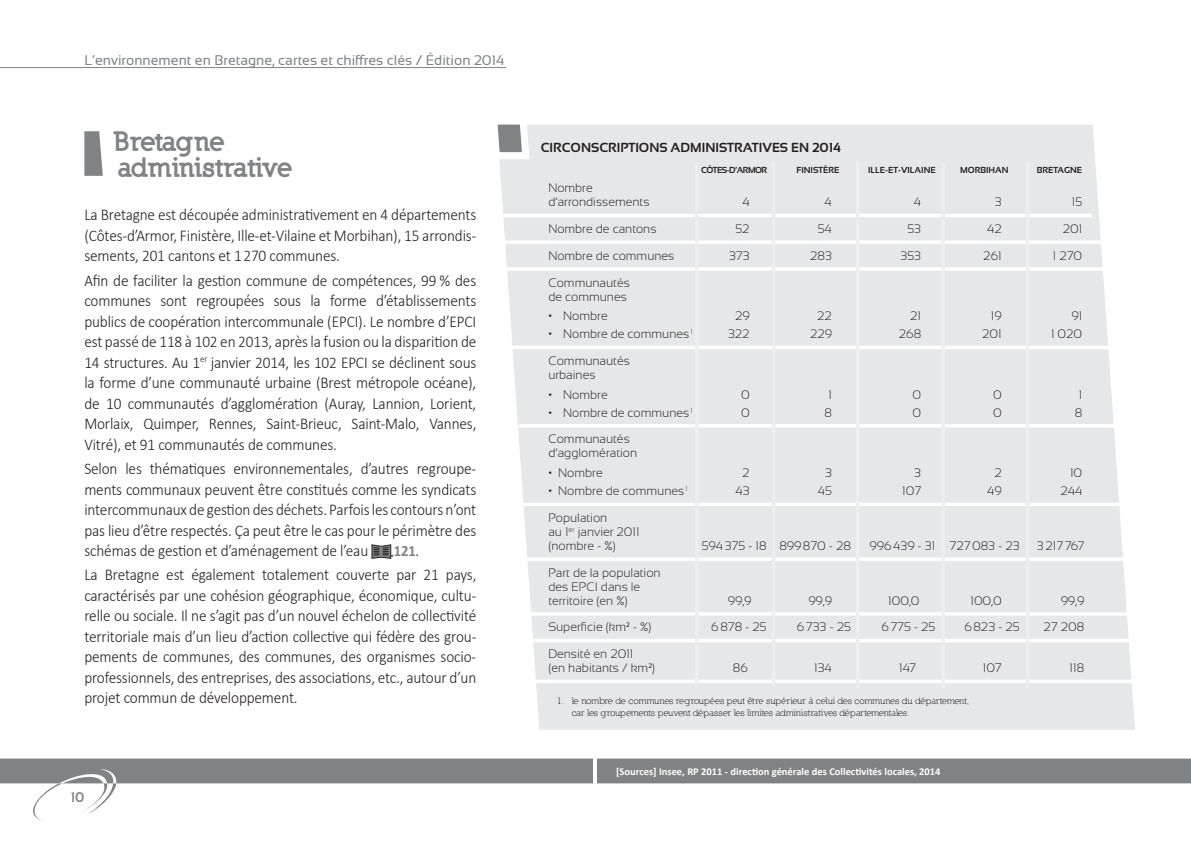
<style>
.page{position:relative;width:1191px;height:844px;background:#fff}
.page>*{position:absolute;margin:0;border:0;box-sizing:border-box;transform-origin:0 0}
.t1{font:900 26.25px/26.2px "Nilland";letter-spacing:-.03em;color:#808285}
.t2{font:300 16.45px/20.5px "Calibri";letter-spacing:-.01em;color:#231f20;text-align:justify;scale:.93 1}
.t3{font:700 15.75px "Calibri";color:#808285;scale:.93 1}
.t4{font:14px "Sansation";color:#808285}
.t5{font:700 14px "Sansation";color:#808285;scale:.93 1}
.t6{font:700 13.12px "Sansation";color:#231f20}
.t7{font:300 12.25px/14px "Sansation";color:#231f20}
.t8{font:700 10.5px "Calibri";color:#fff}
.t9{font:9.62px/11.4px "Nilland";letter-spacing:-.03em;color:#231f20}
.t10{font:700 8.75px "Sansation";color:#231f20}
.s1{font-weight:300;font-size:16.45px;color:#231f20}
</style>
<div class="page">
<hr style="left:0;top:67px;width:506px;height:1px;background:#808285">
<svg style="left:0;top:758px;width:593px;height:62px"></svg>
<div style="left:597px;top:758px;width:594px;height:25px;background:#818284"></div>
<svg style="left:499px;top:124px;width:636px;height:605px;background:#e7e8ea"></svg>
<svg style="left:497px;top:124px;width:36px;height:39px"></svg>
<svg style="left:84px;top:131px;width:19px;height:45px"></svg>
<svg style="left:371px;top:544px;width:22px;height:15px"></svg>
<hr style="left:499px;top:214px;width:592px;height:3px;background:#fff">
<hr style="left:494px;top:240px;width:622px;height:4px;background:#fff">
<hr style="left:494px;top:267px;width:622px;height:4px;background:#fff">
<svg style="left:504px;top:345px;width:622px;height:4px"></svg>
<hr style="left:518px;top:424px;width:608px;height:3px;background:#fff">
<svg style="left:513px;top:502px;width:618px;height:4px"></svg>
<hr style="left:518px;top:557px;width:613px;height:3px;background:#fff">
<hr style="left:523px;top:612px;width:613px;height:3px;background:#fff">
<svg style="left:523px;top:638px;width:612px;height:4px"></svg>
<svg style="left:528px;top:679px;width:607px;height:4px"></svg>
<hr style="left:695px;top:162px;width:3px;height:524px;background:#eceeef">
<hr style="left:772px;top:162px;width:3px;height:524px;background:#eceeef">
<hr style="left:856px;top:162px;width:3px;height:526px;background:#eceeef">
<hr style="left:941px;top:162px;width:4px;height:526px;background:#eceeef">
<hr style="left:1025px;top:162px;width:4px;height:526px;background:#eceeef">
<p class="t4" style="left:84px;top:52px;width:421px">L’environnement en Bretagne, cartes et chiffres clés / Édition 2014</p>
<h1 class="t1" style="left:114px;top:128px;width:181px">Bretagne administrative</h1>
<p class="t2" style="left:84px;top:204px;width:423px">La Bretagne est découpée administrativement en 4 départements (Côtes-d’Armor, Finistère, Ille-et-Vilaine et Morbihan), 15 arrondis&shy;sements, 201 cantons et 1270 communes.</p>
<p class="t2" style="left:84px;top:269px;width:423px">Afin de faciliter la gestion commune de compétences, 99 % des communes sont regroupées sous la forme d’établissements publics de coopération intercommunale (EPCI). Le nombre d’EPCI est passé de 118 à 102 en 2013, après la fusion ou la disparition de 14 structures. Au 1<sup>er</sup> janvier 2014, les 102 EPCI se déclinent sous la forme d’une communauté urbaine (Brest métropole océane), de 10 communautés d’agglomération (Auray, Lannion, Lorient, Morlaix, Quimper, Rennes, Saint-Brieuc, Saint-Malo, Vannes, Vitré), et 91 communautés de communes.</p>
<p class="t2" style="left:84px;top:457px;width:423px">Selon les thématiques environnementales, d’autres regroupe&shy;ments communaux peuvent être constitués comme les syndicats intercommunaux de gestion des déchets. Parfois les contours n’ont pas lieu d’être respectés. Ça peut être le cas pour le périmètre des schémas de gestion et d’aménagement de l’eau</p>
<p class="t3" style="left:394px;top:540px;width:29px">121<span class="s1">.</span></p>
<p class="t2" style="left:84px;top:563px;width:423px">La Bretagne est également totalement couverte par 21 pays, caractérisés par une cohésion géographique, économique, cultu&shy;relle ou sociale. Il ne s’agit pas d’un nouvel échelon de collectivité territoriale mais d’un lieu d’action collective qui fédère des grou&shy;pements de communes, des communes, des organismes socio&shy;professionnels, des entreprises, des associations, etc., autour d’un projet commun de développement.</p>
<p class="t5" style="left:71px;top:789px;width:16px">10</p>
<p class="t6" style="left:540px;top:140px;width:302px">CIRCONSCRIPTIONS ADMINISTRATIVES EN 2014</p>
<p class="t7" style="left:548px;top:181px;width:103px">Nombre d’arrondissements</p>
<p class="t10" style="left:701px;top:164px;width:75px">CÔTES-D’ARMORF</p>
<p class="t10" style="left:801px;top:164px;width:55px">INISTÈRE I</p>
<p class="t10" style="left:870px;top:164px;width:82px">LLE-ET-VILAINE M</p>
<p class="t10" style="left:967px;top:164px;width:55px">ORBIHAN BR</p>
<p class="t10" style="left:1048px;top:164px;width:35px">ETAGNE</p>
<p class="t7" style="left:742px;top:195px;width:9px">4</p>
<p class="t7" style="left:824px;top:195px;width:9px">4</p>
<p class="t7" style="left:914px;top:195px;width:9px">4</p>
<p class="t7" style="left:994px;top:195px;width:8px">3</p>
<p class="t7" style="left:1071px;top:195px;width:12px">15</p>
<p class="t7" style="left:548px;top:222px;width:110px">Nombre de cantons</p>
<p class="t7" style="left:735px;top:222px;width:16px">52</p>
<p class="t7" style="left:818px;top:222px;width:16px">54</p>
<p class="t7" style="left:907px;top:222px;width:15px">53</p>
<p class="t7" style="left:987px;top:222px;width:16px">42</p>
<p class="t7" style="left:1062px;top:222px;width:21px">201</p>
<p class="t7" style="left:548px;top:248px;width:128px">Nombre de communes</p>
<p class="t7" style="left:729px;top:248px;width:22px">373</p>
<p class="t7" style="left:810px;top:248px;width:23px">283</p>
<p class="t7" style="left:900px;top:248px;width:22px">353</p>
<p class="t7" style="left:983px;top:248px;width:20px">261</p>
<p class="t7" style="left:1053px;top:248px;width:31px">1 270</p>
<p class="t7" style="left:548px;top:275px;width:83px">Communautés de communes</p>
<p class="t7" style="left:548px;top:309px;width:61px">• Nombre</p>
<p class="t7" style="left:735px;top:309px;width:16px">29</p>
<p class="t7" style="left:817px;top:309px;width:16px">22</p>
<p class="t7" style="left:910px;top:309px;width:12px">21</p>
<p class="t7" style="left:991px;top:309px;width:12px">19</p>
<p class="t7" style="left:1071px;top:309px;width:12px">91</p>
<p class="t7" style="left:548px;top:327px;width:146px">• Nombre de communes <sup>1</sup></p>
<p class="t7" style="left:728px;top:327px;width:23px">322</p>
<p class="t7" style="left:810px;top:327px;width:23px">229</p>
<p class="t7" style="left:899px;top:327px;width:24px">268</p>
<p class="t7" style="left:982px;top:327px;width:21px">201</p>
<p class="t7" style="left:1051px;top:327px;width:33px">1 020</p>
<p class="t7" style="left:548px;top:353px;width:83px">Communautés urbaines</p>
<p class="t7" style="left:548px;top:387px;width:61px">• Nombre</p>
<p class="t7" style="left:741px;top:387px;width:10px">0</p>
<p class="t7" style="left:828px;top:387px;width:5px">1</p>
<p class="t7" style="left:912px;top:387px;width:10px">0</p>
<p class="t7" style="left:993px;top:387px;width:10px">0</p>
<p class="t7" style="left:1078px;top:387px;width:5px">1</p>
<p class="t7" style="left:548px;top:405px;width:146px">• Nombre de communes <sup>1</sup></p>
<p class="t7" style="left:741px;top:405px;width:10px">0</p>
<p class="t7" style="left:824px;top:405px;width:9px">8</p>
<p class="t7" style="left:912px;top:405px;width:10px">0</p>
<p class="t7" style="left:993px;top:405px;width:10px">0</p>
<p class="t7" style="left:1074px;top:405px;width:9px">8</p>
<p class="t7" style="left:548px;top:432px;width:90px">Communautés d’agglomération</p>
<p class="t7" style="left:548px;top:466px;width:56px">• Nombre</p>
<p class="t7" style="left:742px;top:466px;width:9px">2</p>
<p class="t7" style="left:825px;top:466px;width:8px">3</p>
<p class="t7" style="left:914px;top:466px;width:8px">3</p>
<p class="t7" style="left:994px;top:466px;width:9px">2</p>
<p class="t7" style="left:1070px;top:466px;width:14px">10</p>
<p class="t7" style="left:548px;top:484px;width:141px">• Nombre de communes <sup>1</sup></p>
<p class="t7" style="left:735px;top:484px;width:16px">43</p>
<p class="t7" style="left:818px;top:484px;width:16px">45</p>
<p class="t7" style="left:902px;top:484px;width:21px">107</p>
<p class="t7" style="left:987px;top:484px;width:16px">49</p>
<p class="t7" style="left:1060px;top:484px;width:23px">244</p>
<p class="t7" style="left:548px;top:510px;width:93px">Population<br>au 1<sup>er</sup> janvier 2011 (nombre - %)</p>
<p class="t7" style="left:701px;top:538px;width:151px">594375 - 18 899870 - 28</p>
<p class="t7" style="left:869px;top:538px;width:152px">996439 - 31 727083 - 23</p>
<p class="t7" style="left:1037px;top:538px;width:49px">3217767</p>
<p class="t7" style="left:548px;top:565px;width:114px">Part de la population des EPCI dans le territoire (en %)</p>
<p class="t7" style="left:728px;top:593px;width:25px">99,9</p>
<p class="t7" style="left:808px;top:593px;width:25px">99,9</p>
<p class="t7" style="left:888px;top:593px;width:33px">100,0</p>
<p class="t7" style="left:970px;top:593px;width:33px">100,0</p>
<p class="t7" style="left:1060px;top:593px;width:25px">99,9</p>
<p class="t7" style="left:548px;top:620px;width:105px">Superficie (km² - %)</p>
<p class="t7" style="left:711px;top:620px;width:57px">6878 - 25</p>
<p class="t7" style="left:797px;top:620px;width:56px">6733 - 25</p>
<p class="t7" style="left:881px;top:620px;width:55px">6775 - 25</p>
<p class="t7" style="left:964px;top:620px;width:57px">6823 - 25</p>
<p class="t7" style="left:1043px;top:620px;width:42px">27 208</p>
<p class="t7" style="left:548px;top:646px;width:108px">Densité en 2011<br>(en habitants / km²)</p>
<p class="t7" style="left:733px;top:660px;width:17px">86</p>
<p class="t7" style="left:814px;top:660px;width:19px">134</p>
<p class="t7" style="left:899px;top:660px;width:18px">147</p>
<p class="t7" style="left:982px;top:660px;width:21px">107</p>
<p class="t7" style="left:1069px;top:660px;width:16px">118</p>
<p class="t9" style="left:571px;top:695px;width:399px;text-indent:-15px">1. le nombre de communes regroupées peut être supérieur à celui des communes du département, car les groupements peuvent dépasser les limites administratives départementales.</p>
<p class="t8" style="left:616px;top:764px;width:326px">[Sources] Insee, RP 2011 - direction générale des Collectivités locales, 2014</p>
</div>
